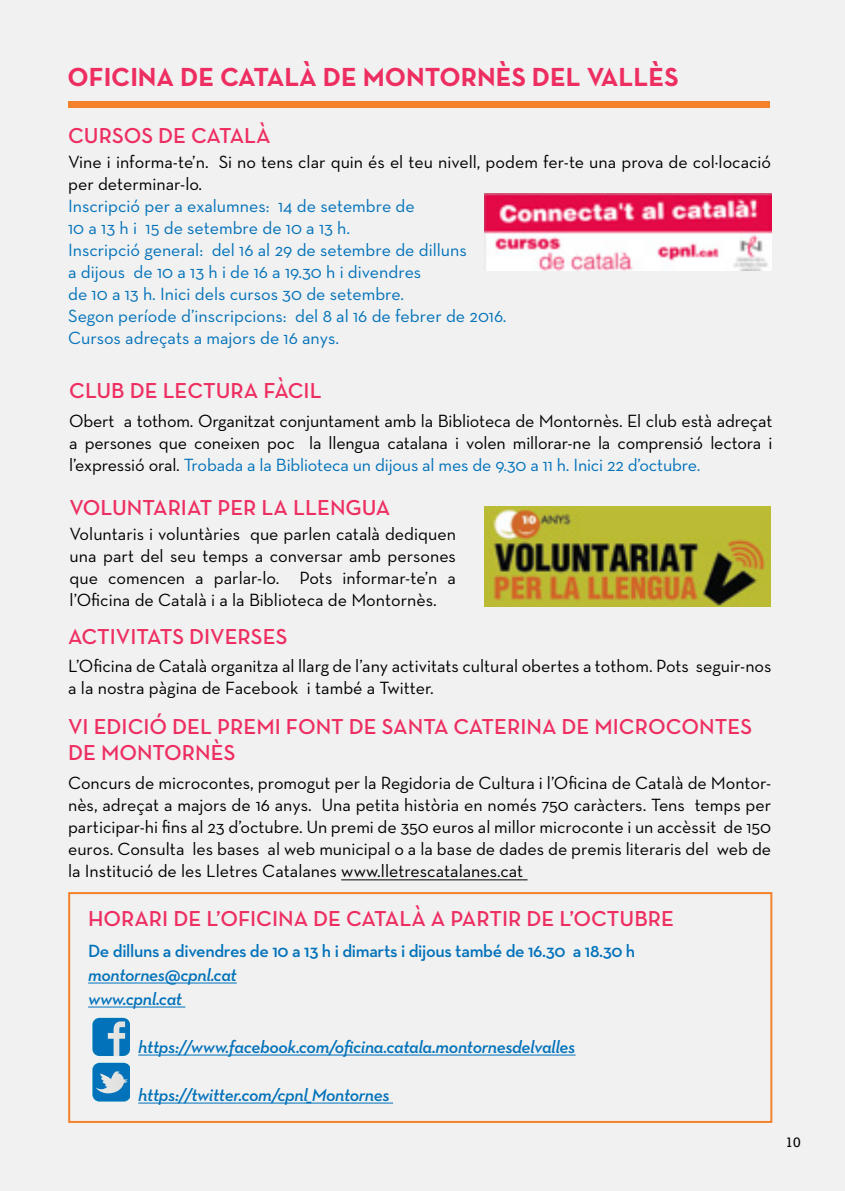
<style>
.page{position:relative;width:845px;height:1191px;background:#fff}
.page>*{position:absolute;margin:0;border:0;box-sizing:border-box;transform-origin:0 0}
.t1{font:700 26.6px "Neutra Text";color:#ee2e61}
.t2{font:600 22px/26.4px "Neutra Text";color:#ee2e61}
.t3{font:18px/22px "Neutra Text";color:#000;text-align:justify}
.t4{font:18px/22px "Neutra Text";color:#0272ba}
.t5{font:italic 600 18px/24px "Neutra Text";letter-spacing:-.02em;color:#0272ba}
.t6{font:600 18px "Neutra Text";letter-spacing:-.02em;color:#0272ba}
.t7{font:14px "Rockwell";color:#000}
.s1{color:#0272ba}
</style>
<div class="page">
<div style="left:0;top:1px;width:844px;height:1190px;background:#f1f1f2"></div>
<div style="left:68px;top:892px;width:704px;height:231px;border:2px solid #f5822b"></div>
<hr style="left:88px;top:982px;width:149px;height:1px;background:#0272ba">
<hr style="left:88px;top:1006px;width:97px;height:1px;background:#0272ba">
<hr style="left:138px;top:1054px;width:437px;height:1px;background:#0272ba">
<hr style="left:138px;top:1102px;width:255px;height:1px;background:#0272ba">
<img style="left:484px;top:506px;width:287px;height:100px">
<div style="left:69px;top:101px;width:701px;height:7px;background:#f5822b"></div>
<hr style="left:341px;top:879px;width:186px;height:1px;background:#000">
<svg style="left:92px;top:1017px;width:37px;height:39px"></svg>
<svg style="left:92px;top:1062px;width:38px;height:39px"></svg>
<img style="left:484px;top:193px;width:287px;height:77px">
<h1 class="t1" style="left:68px;top:60px;width:612px">OFICINA DE CATALÀ DE MONTORNÈS DEL VALLÈS</h1>
<p class="t2" style="left:68px;top:122px;width:204px">CURSOS DE CATALÀ</p>
<p class="t3" style="left:68px;top:150px;width:704px">Vine i informa-te’n. Si no tens clar quin és el teu nivell, podem fer-te una prova de col·locació per determinar-lo.</p>
<p class="t4" style="left:68px;top:194px;width:440px">Inscripció per a exalumnes: 14 de setembre de<br>10 a 13 h i 15 de setembre de 10 a 13 h.<br>Inscripció general: del 16 al 29 de setembre de dilluns<br>a dijous de 10 a 13 h i de 16 a 19.30 h i divendres<br>de 10 a 13 h. Inici dels cursos 30 de setembre.<br>Segon període d’inscripcions: del 8 al 16 de febrer de 2016.<br>Cursos adreçats a majors de 16 anys.</p>
<p class="t2" style="left:69px;top:377px;width:254px">CLUB DE LECTURA FÀCIL</p>
<p class="t3" style="left:69px;top:410px;width:705px">Obert a tothom. Organitzat conjuntament amb la Biblioteca de Montornès. El club està adreçat a persones que coneixen poc la llengua catalana i volen millorar-ne la comprensió lectora i l’expressió oral. <span class="s1">Trobada a la Biblioteca un dijous al mes de 9.30 a 11 h. Inici 22 d’octubre.</span></p>
<p class="t2" style="left:70px;top:494px;width:322px">VOLUNTARIAT PER LA LLENGUA</p>
<p class="t3" style="left:70px;top:522px;width:388px">Voluntaris i voluntàries que parlen català dediquen una part del seu temps a conversar amb persones que comencen a parlar-lo. Pots informar-te’n a l’Oficina de Català i a la Biblioteca de Montornès.</p>
<p class="t2" style="left:68px;top:623px;width:221px">ACTIVITATS DIVERSES</p>
<p class="t3" style="left:68px;top:654px;width:705px">L’Oficina de Català organitza al llarg de l’any activitats cultural obertes a tothom. Pots seguir-nos a la nostra pàgina de Facebook i també a Twitter.</p>
<p class="t2" style="left:68px;top:712px;width:685px">VI EDICIÓ DEL PREMI FONT DE SANTA CATERINA DE MICROCONTES<br>DE MONTORNÈS</p>
<p class="t3" style="left:68px;top:772px;width:704px">Concurs de microcontes, promogut per la Regidoria de Cultura i l’Oficina de Català de Montor&shy;nès, adreçat a majors de 16 anys. Una petita història en només 750 caràcters. Tens temps per participar-hi fins al 23 d’octubre. Un premi de 350 euros al millor microconte i un accèssit de 150 euros. Consulta les bases al web municipal o a la base de dades de premis literaris del web de la Institució de les Lletres Catalanes www.lletrescatalanes.cat</p>
<p class="t2" style="left:88px;top:905px;width:587px">HORARI DE L’OFICINA DE CATALÀ A PARTIR DE L’OCTUBRE</p>
<p class="t6" style="left:88px;top:939px;width:549px">De dilluns a divendres de 10 a 13 h i dimarts i dijous també de 16.30 a 18.30 h</p>
<p class="t5" style="left:88px;top:962px;width:150px">montornes@cpnl.cat www.cpnl.cat</p>
<p class="t5" style="left:138px;top:1034px;width:439px">https://www.facebook.com/oficina.catala.montornesdelvalles</p>
<p class="t5" style="left:138px;top:1082px;width:253px">https://twitter.com/cpnl_Montornes</p>
<p class="t7" style="left:785px;top:1133px;width:17px">10</p>
</div>
